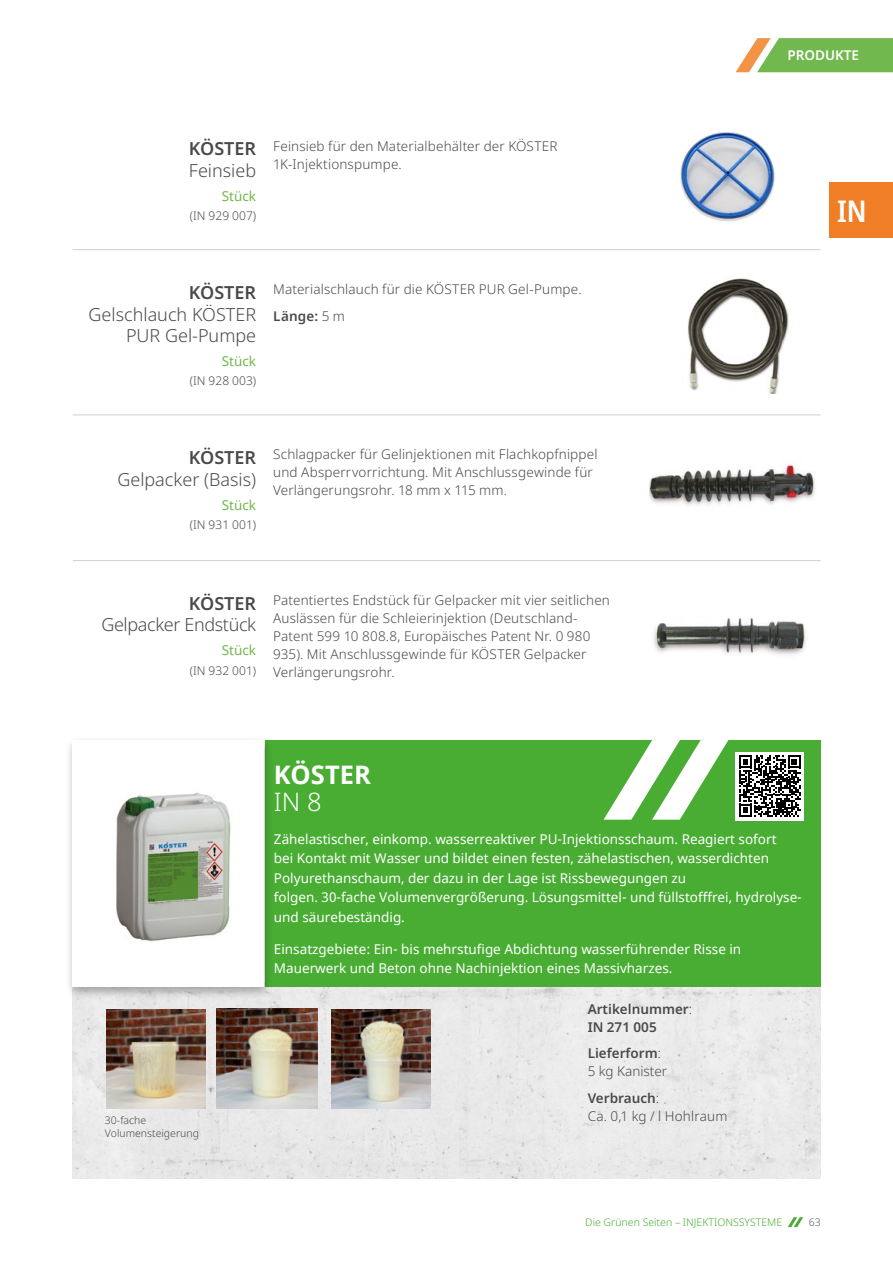
<style>
.page{position:relative;width:893px;height:1263px;background:#fff}
.page>*{position:absolute;margin:0;border:0;box-sizing:border-box;transform-origin:0 0}
.t1{font:600 condensed 30px "Noto Sans";color:#fff}
.t2{font:700 25.5px "Noto Sans";color:#fff}
.t3{font:300 25.5px "Noto Sans";color:#fff}
.t4{font:300 18px/21.6px "Noto Sans";color:#4a4a49;text-align:right}
.t5{font:600 18px "Noto Sans";color:#4a4a49}
.t6{font:300 18px "Noto Sans";letter-spacing:-.02em;color:#4a4a49}
.t7{font:300 13.5px/18px "Noto Sans";letter-spacing:.01em;color:#4a4a49}
.t8{font:13.5px/19.5px "Noto Sans";color:#fff}
.t9{font:600 13.5px/18px "Noto Sans";color:#4a4a49}
.t10{font:13.5px "Noto Sans";color:#71b84e}
.t11{font:600 13.5px "Noto Sans";color:#fff}
.t12{font:300 12px "Noto Sans";color:#4a4a49}
.t13{font:300 10.5px "Noto Sans";color:#49ad33}
.t14{font:300 10.5px "Noto Sans";color:#4a4a49}
.t15{font:300 10.5px "Noto Sans";color:#575756}
.s1{font-weight:600}
.s2{font-weight:300}
</style>
<div class="page">
<svg style="left:736px;top:38px;width:157px;height:34px;background:#8dbd62"></svg>
<div style="left:829px;top:183px;width:64px;height:55px;background:#ef7e26"></div>
<svg style="left:788px;top:1217px;width:15px;height:10px"></svg>
<img style="left:680px;top:132px;width:95px;height:90px">
<hr style="left:73px;top:249px;width:748px;height:1px;background:#d0d0d0">
<img style="left:688px;top:278px;width:101px;height:115px">
<hr style="left:73px;top:415px;width:748px;height:1px;background:#d0d0d0">
<img style="left:649px;top:464px;width:167px;height:42px">
<hr style="left:73px;top:560px;width:748px;height:1px;background:#d0d0d0">
<img style="left:653px;top:618px;width:153px;height:37px">
<div style="left:72px;top:987px;width:749px;height:192px;background:#e9e9e9"></div>
<img style="left:106px;top:1009px;width:99px;height:99px">
<img style="left:332px;top:1009px;width:99px;height:99px">
<img style="left:217px;top:1008px;width:101px;height:101px">
<div style="left:265px;top:740px;width:556px;height:247px;background:#49ad33"></div>
<div style="left:65px;top:735px;width:208px;height:264px;background:#000;opacity:.3"></div>
<div style="left:72px;top:740px;width:192px;height:247px;background:#fff"></div>
<img style="left:116px;top:792px;width:115px;height:150px">
<svg style="left:604px;top:740px;width:124px;height:80px"></svg>
<div style="left:736px;top:752px;width:68px;height:68px;background:#fff"></div>
<svg style="left:739px;top:755px;width:62px;height:62px"></svg>
<h3 class="t5" style="left:189px;top:136px;width:69px">KÖSTER</h3>
<h3 class="t4" style="left:189px;top:160px;width:69px">Feinsieb</h3>
<p class="t10" style="left:222px;top:187px;width:36px">Stück</p>
<p class="t12" style="left:190px;top:207px;width:68px">(IN 929 007)</p>
<p class="t7" style="left:273px;top:137px;width:286px">Feinsieb für den Materialbehälter der KÖSTER<br>1K-Injektionspumpe.</p>
<h3 class="t5" style="left:189px;top:280px;width:69px">KÖSTER</h3>
<h3 class="t4" style="left:89px;top:304px;width:169px">Gelschlauch KÖSTER<br>PUR Gel-Pumpe</h3>
<p class="t10" style="left:222px;top:352px;width:36px">Stück</p>
<p class="t12" style="left:190px;top:373px;width:68px">(IN 928 003)</p>
<p class="t7" style="left:273px;top:276px;width:310px;line-height:26.5px">Materialschlauch für die KÖSTER PUR Gel-Pumpe.<br><span class="s1">Länge:</span> 5 m</p>
<h3 class="t5" style="left:189px;top:445px;width:69px">KÖSTER</h3>
<h3 class="t4" style="left:117px;top:469px;width:140px">Gelpacker (Basis)</h3>
<p class="t10" style="left:222px;top:495px;width:36px">Stück</p>
<p class="t12" style="left:190px;top:516px;width:68px">(IN 931 001)</p>
<p class="t7" style="left:273px;top:446px;width:326px">Schlagpacker für Gelinjektionen mit Flachkopfnippel und Absperrvorrichtung. Mit Anschlussgewinde für<br>Verlängerungsrohr. 18 mm x 115 mm.</p>
<h3 class="t5" style="left:189px;top:591px;width:69px">KÖSTER</h3>
<h3 class="t6" style="left:101px;top:612px;width:156px">Gelpacker Endstück</h3>
<p class="t10" style="left:222px;top:641px;width:36px">Stück</p>
<p class="t12" style="left:190px;top:662px;width:68px">(IN 932 001)</p>
<p class="t7" style="left:273px;top:591px;width:338px">Patentiertes Endstück für Gelpacker mit vier seitlichen Auslässen für die Schleierinjektion (Deutschland-Patent 599 10 808.8, Europäisches Patent Nr. 0 980<br>935). Mit Anschlussgewinde für KÖSTER Gelpacker Verlängerungsrohr.</p>
<p class="t11" style="left:787px;top:46px;width:73px">PRODUKTE</p>
<h1 class="t1" style="left:837px;top:190px;width:31px">IN</h1>
<h2 class="t2" style="left:274px;top:757px;width:98px">KÖSTER</h2>
<h2 class="t3" style="left:274px;top:784px;width:49px">IN 8</h2>
<p class="t8" style="left:274px;top:829px;width:529px">Zähelastischer, einkomp. wasserreaktiver PU-Injektionsschaum. Reagiert sofort<br>bei Kontakt mit Wasser und bildet einen festen, zähelastischen, wasserdichten Polyurethanschaum, der dazu in der Lage ist Rissbewegungen zu<br>folgen. 30-fache Volumenvergrößerung. Lösungsmittel- und füllstofffrei, hydrolyse&shy;und säurebeständig.</p>
<p class="t8" style="left:274px;top:939px;width:469px">Einsatzgebiete: Ein- bis mehrstufige Abdichtung wasserführender Risse in<br>Mauerwerk und Beton ohne Nachinjektion eines Massivharzes.</p>
<p class="t9" style="left:588px;top:1000px;width:106px">Artikelnummer<span class="s2">:<br></span>IN 271 005</p>
<p class="t7" style="left:588px;top:1045px;width:81px"><span class="s1">Lieferform</span>:<br>5 kg Kanister</p>
<p class="t9" style="left:588px;top:1089px;width:73px">Verbrauch<span class="s2">:</span></p>
<p class="t14" style="left:105px;top:1113px;width:43px">30-fache</p>
<p class="t7" style="left:588px;top:1107px;width:141px">Ca. 0,1 kg / l Hohlraum</p>
<p class="t14" style="left:105px;top:1126px;width:95px">Volumensteigerung</p>
<p class="t13" style="left:585px;top:1215px;width:199px">Die Grünen Seiten – INJEKTIONSSYSTEME</p>
<p class="t15" style="left:809px;top:1215px;width:13px">63</p>
</div>
